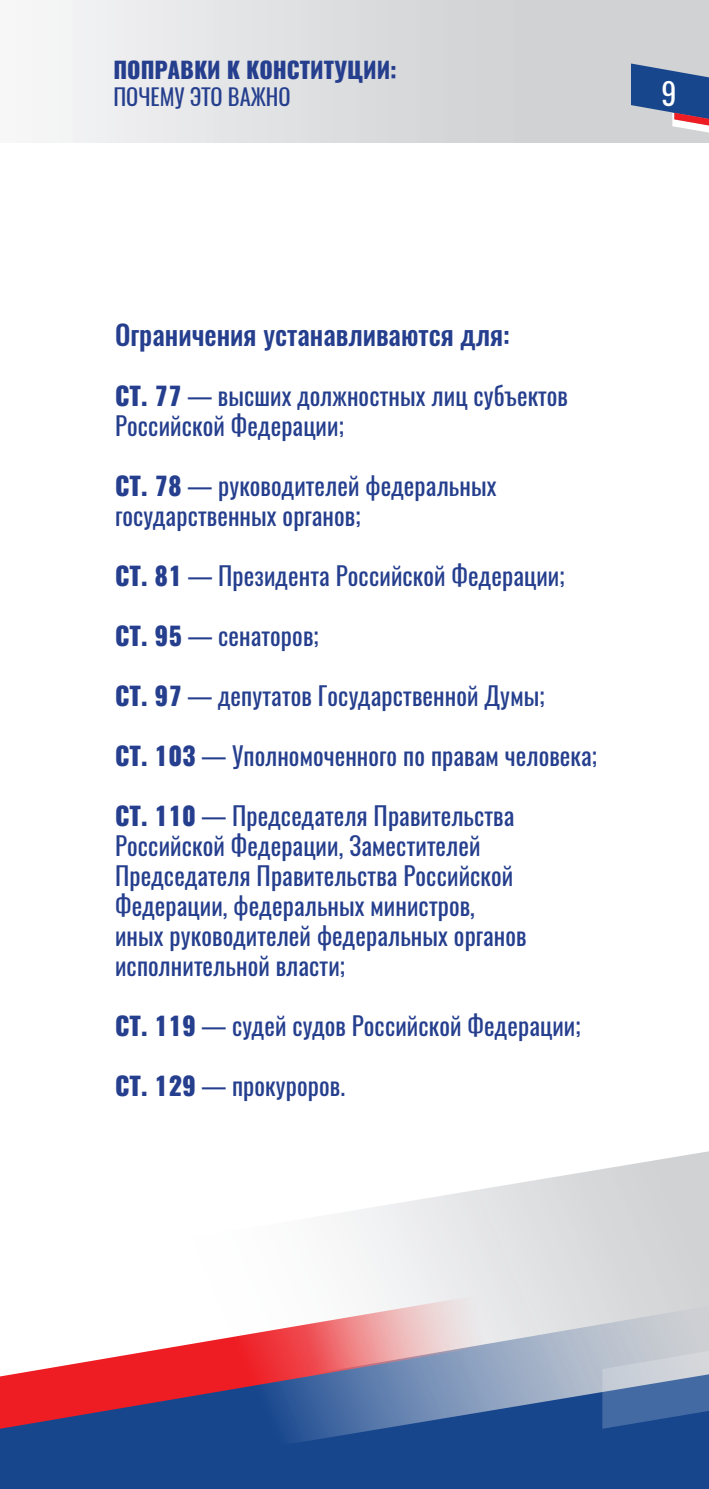
<style>
.page{position:relative;width:709px;height:1489px;background:#fff}
.page>*{position:absolute;margin:0;border:0;box-sizing:border-box;transform-origin:0 0}
.t1{font:30px "Oswald";color:#fff}
.t2{font:500 27.5px "Oswald";color:#253f8e}
.t3{font:25px/30px "Oswald";letter-spacing:.005em;color:#253f8e}
.t4{font:800 22.5px "Oswald";color:#253f8e}
.t5{font:22.5px "Oswald";color:#253f8e}
.s1{font-weight:800}
</style>
<div class="page">
<svg style="left:0;top:1151px;width:709px;height:337px"></svg>
<svg style="left:602px;top:1343px;width:107px;height:87px;background:#7b93b7"></svg>
<svg style="left:631px;top:63px;width:78px;height:64px;background:#5272a3"></svg>
<img style="left:672px;top:104px;width:37px;height:23px">
<img style="left:674px;top:127px;width:35px;height:7px">
<img style="left:674px;top:113px;width:35px;height:14px">
<p class="t4" style="left:113px;top:54px;width:285px">ПОПРАВКИ К КОНСТИТУЦИИ:</p>
<p class="t5" style="left:113px;top:82px;width:179px">ПОЧЕМУ ЭТО ВАЖНО</p>
<p class="t1" style="left:661px;top:73px;width:16px">9</p>
<p class="t2" style="left:115px;top:315px;width:396px">Ограничения устанавливаются для:</p>
<p class="t3" style="left:115px;top:380px;width:454px"><span class="s1">СТ. 77</span> — высших должностных лиц субъектов<br>Российской Федерации;</p>
<p class="t3" style="left:115px;top:470px;width:383px"><span class="s1">СТ. 78</span> — руководителей федеральных государственных органов;</p>
<p class="t3" style="left:115px;top:560px;width:451px"><span class="s1">СТ. 81</span> — Президента Российской Федерации;</p>
<p class="t3" style="left:115px;top:620px;width:205px"><span class="s1">СТ. 95</span> — сенаторов;</p>
<p class="t3" style="left:115px;top:680px;width:431px"><span class="s1">СТ. 97</span> — депутатов Государственной Думы;</p>
<p class="t3" style="left:115px;top:740px;width:483px"><span class="s1">СТ. 103</span> — Уполномоченного по правам человека;</p>
<p class="t3" style="left:115px;top:800px;width:413px"><span class="s1">СТ. 110</span> — Председателя Правительства Российской Федерации, Заместителей Председателя Правительства Российской Федерации, федеральных министров, иных руководителей федеральных органов исполнительной власти;</p>
<p class="t3" style="left:115px;top:1010px;width:467px"><span class="s1">СТ. 119</span> — судей судов Российской Федерации;</p>
<p class="t3" style="left:115px;top:1070px;width:231px"><span class="s1">СТ. 129</span> — прокуроров.</p>
</div>
